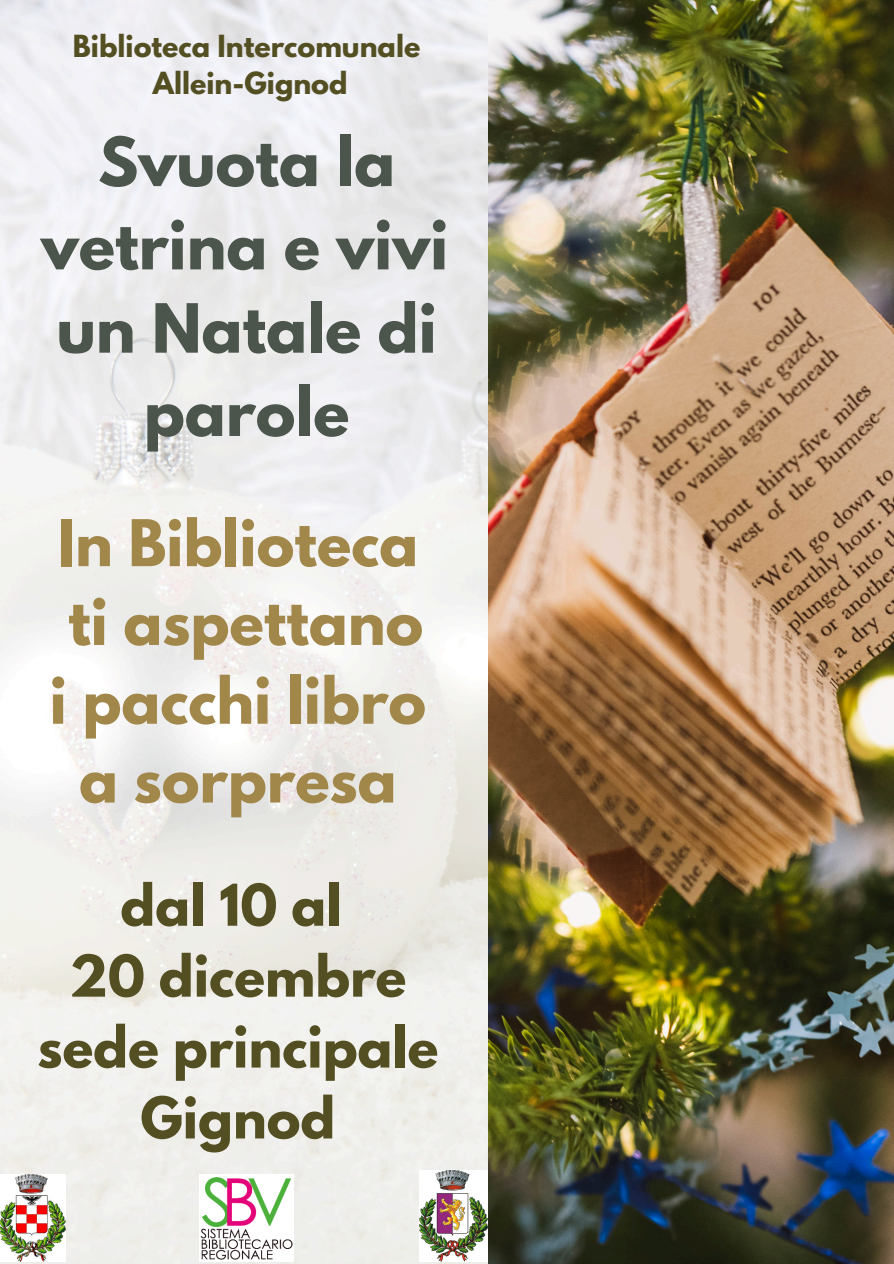
<style>
.page{position:relative;width:894px;height:1264px;background:#fff}
.page>*{position:absolute;margin:0;border:0;box-sizing:border-box;transform-origin:0 0}
.t1{font:700 60px/83.2px "League Spartan";color:#4b554c;text-align:center}
.t2{font:700 57px/78.8px "League Spartan";color:#a2874b;text-align:center}
.t3{font:700 51px/70.8px "League Spartan";color:#534f22;text-align:center}
.t4{font:700 27px "League Spartan";color:#534f22}
</style>
<div class="page">
<img style="left:0;top:0;width:893px;height:1263px">
<img style="left:488px;top:0;width:405px;height:1262px">
<img style="left:0;top:1174px;width:65px;height:87px">
<img style="left:200px;top:1174px;width:93px;height:87px">
<img style="left:419px;top:1170px;width:68px;height:91px">
<h1 class="t4" style="left:73px;top:33px;width:349px">Biblioteca Intercomunale</h1>
<h1 class="t4" style="left:153px;top:70px;width:196px">Allein-Gignod</h1>
<p class="t1" style="left:41px;top:128px;width:409px">Svuota la vetrina e vivi un Natale di parole</p>
<p class="t2" style="left:50px;top:511px;width:378px">In Biblioteca ti aspettano i pacchi libro a sorpresa</p>
<p class="t3" style="left:37px;top:876px;width:402px">dal 10 al<br>20 dicembre sede principale<br>Gignod</p>
</div>
